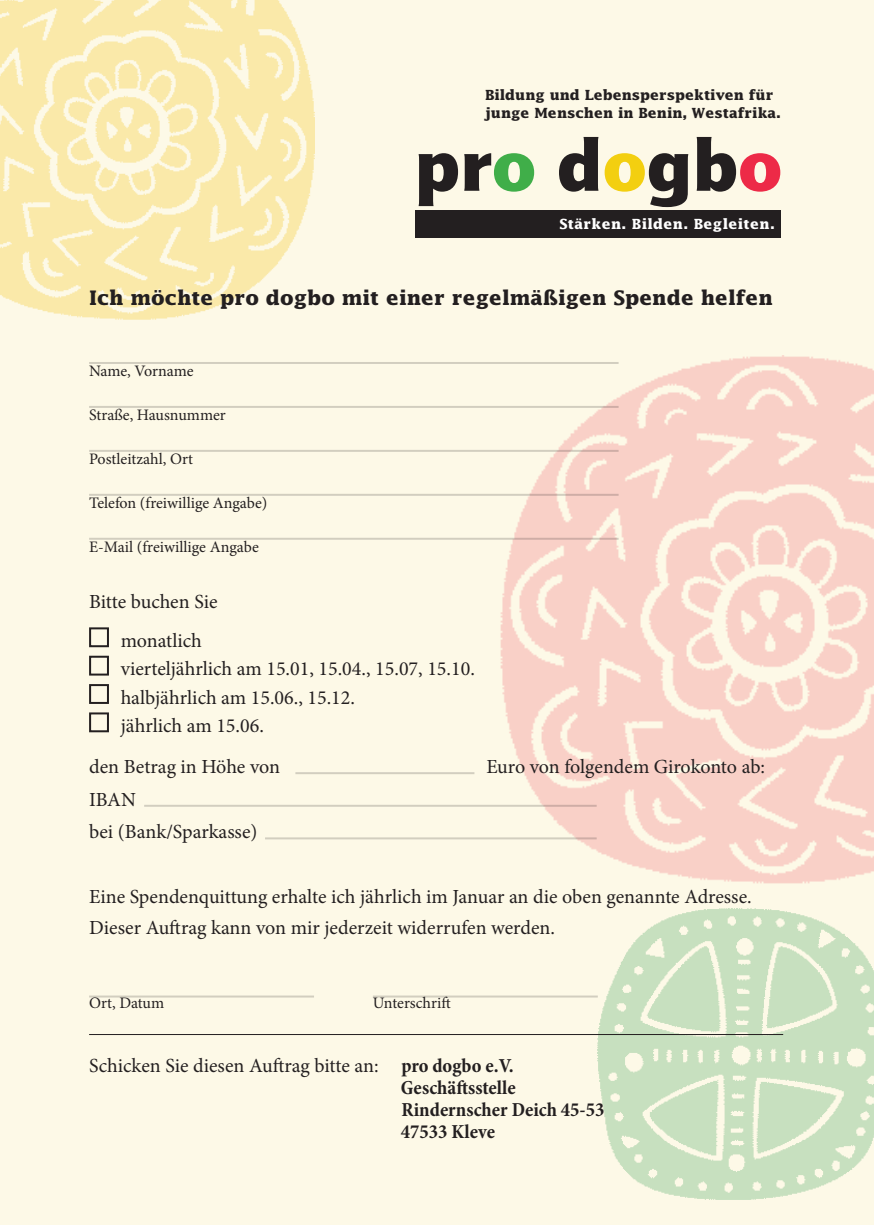
<style>
.page{position:relative;width:874px;height:1225px;background:#fff}
.page>*{position:absolute;margin:0;border:0;box-sizing:border-box;transform-origin:0 0}
.t1{font:20px/28.4px "Minion Pro";color:#231f20}
.t2{font:700 condensed 20px/22px "Minion Pro";color:#231f20}
.t3{font:700 20px "Lucida";color:#231f20}
.t4{font:16px "Minion Pro";color:#231f20}
.t5{font:700 14px/18px "Lucida";color:#231f20}
.t6{font:700 14px "Lucida";letter-spacing:.025em;color:#fff}
.s1{font-weight:400;font-stretch:normal}
</style>
<div class="page">
<div style="left:0;top:0;width:873px;height:1225px;background:#fdf9e7"></div>
<img style="left:596px;top:908px;width:277px;height:292px">
<img style="left:0;top:0;width:315px;height:320px">
<div style="left:415px;top:210px;width:365px;height:28px;background:#231f20"></div>
<svg style="left:418px;top:153px;width:116px;height:53px"></svg>
<svg style="left:559px;top:137px;width:39px;height:55px"></svg>
<svg style="left:604px;top:137px;width:176px;height:70px"></svg>
<img style="left:499px;top:355px;width:374px;height:529px">
<hr style="left:89px;top:362px;width:529px;height:2px;background:#231f20">
<hr style="left:89px;top:406px;width:529px;height:2px;background:#231f20">
<hr style="left:89px;top:450px;width:529px;height:2px;background:#231f20">
<hr style="left:89px;top:494px;width:529px;height:2px;background:#231f20">
<hr style="left:89px;top:538px;width:529px;height:2px;background:#231f20">
<div style="left:89px;top:627px;width:20px;height:20px;border:2px solid #231f20"></div>
<div style="left:89px;top:656px;width:20px;height:19px;border:2px solid #231f20"></div>
<div style="left:89px;top:684px;width:20px;height:20px;border:2px solid #231f20"></div>
<div style="left:89px;top:712px;width:20px;height:20px;border:2px solid #231f20"></div>
<hr style="left:295px;top:772px;width:179px;height:2px;background:#231f20">
<hr style="left:144px;top:805px;width:452px;height:2px;background:#231f20">
<hr style="left:265px;top:837px;width:331px;height:2px;background:#231f20">
<hr style="left:89px;top:995px;width:225px;height:2px;background:#231f20">
<hr style="left:372px;top:995px;width:225px;height:2px;background:#231f20">
<hr style="left:89px;top:1034px;width:693px;height:1px;background:#231f20">
<p class="t5" style="left:485px;top:86px;width:297px">Bildung und Lebensperspektiven für junge Menschen in Benin, Westafrika.</p>
<p class="t6" style="left:559px;top:215px;width:217px">Stärken. Bilden. Begleiten.</p>
<p class="t3" style="left:89px;top:285px;width:685px">Ich möchte pro dogbo mit einer regelmäßigen Spende helfen</p>
<p class="t4" style="left:89px;top:360px;width:106px">Name, Vorname</p>
<p class="t4" style="left:89px;top:404px;width:138px">Straße, Hausnummer</p>
<p class="t4" style="left:89px;top:448px;width:105px">Postleitzahl, Ort</p>
<p class="t4" style="left:89px;top:492px;width:180px">Telefon (freiwillige Angabe)</p>
<p class="t4" style="left:89px;top:536px;width:171px">E-Mail (freiwillige Angabe</p>
<p class="t1" style="left:121px;top:581px;width:98px;line-height:39.4px;text-indent:-32px">Bitte buchen Sie monatlich</p>
<p class="t1" style="left:121px;top:655px;width:355px">vierteljährlich am 15.01, 15.04., 15.07, 15.10. halbjährlich am 15.06., 15.12.<br>jährlich am 15.06.</p>
<p class="t1" style="left:89px;top:752px;width:192px">den Betrag in Höhe von</p>
<p class="t1" style="left:486px;top:752px;width:280px">Euro von folgendem Girokonto ab:</p>
<p class="t1" style="left:89px;top:783px;width:170px;line-height:32.6px">IBAN<br>bei (Bank/Sparkasse)</p>
<p class="t1" style="left:89px;top:882px;width:663px">Eine Spendenquittung erhalte ich jährlich im Januar an die oben genannte Adresse.</p>
<p class="t1" style="left:89px;top:914px;width:467px">Dieser Auftrag kann von mir jederzeit widerrufen werden.</p>
<p class="t4" style="left:89px;top:992px;width:77px">Ort, Datum</p>
<p class="t4" style="left:372px;top:992px;width:79px">Unterschrift</p>
<p class="t2" style="left:400px;top:1054px;width:205px;text-indent:-311px"><span class="s1">Schicken Sie diesen Auftrag bitte an:</span> pro dogbo e.V.<br>Geschäftsstelle<br>Rindernscher Deich 45-53<br>47533 Kleve</p>
</div>
